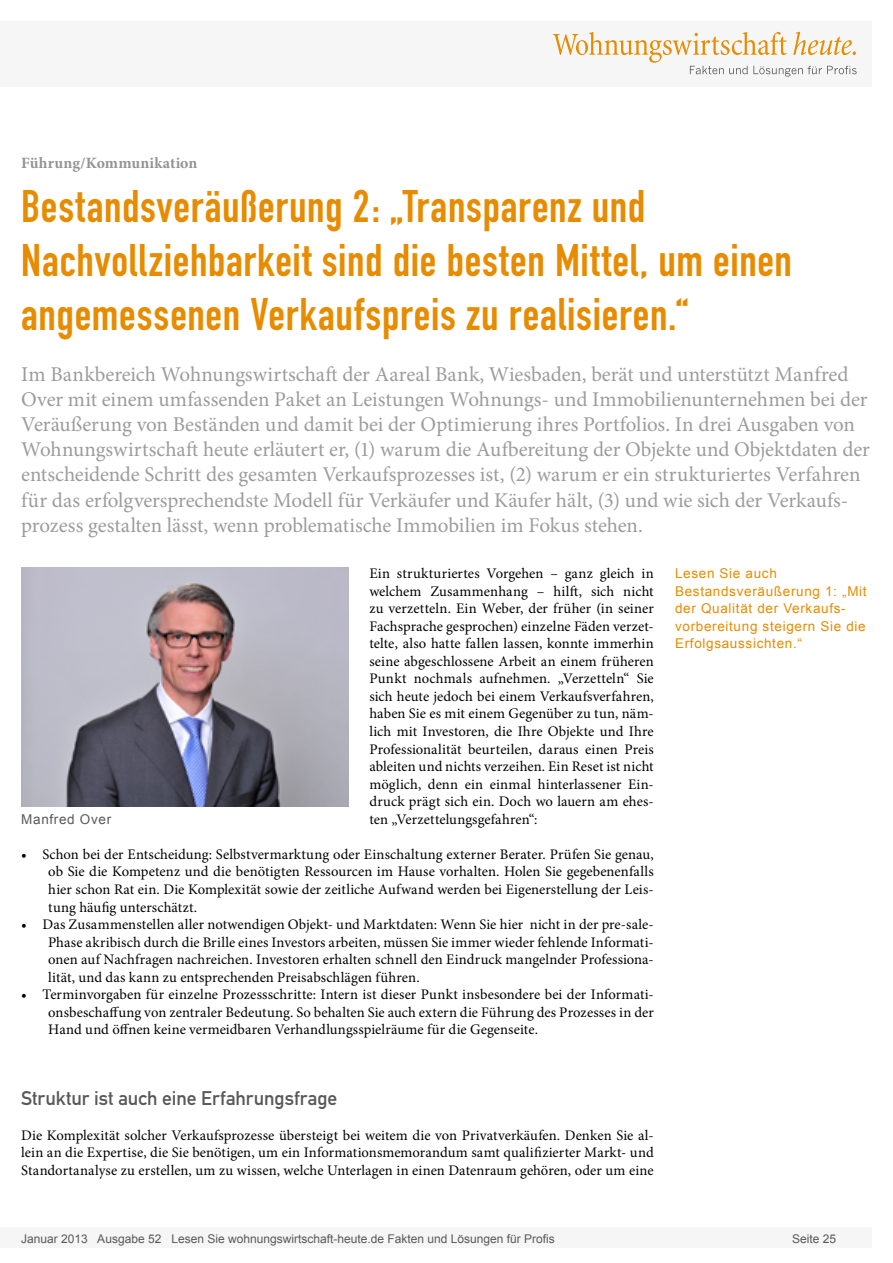
<style>
.page{position:relative;width:893px;height:1263px;background:#fff}
.page>*{position:absolute;margin:0;border:0;box-sizing:border-box;transform-origin:0 0}
.Überschrift_Groß{font:45px/54px "DIN Engschrift";letter-spacing:.015em;color:#e78b00}
.Anlesetext{font:21px/25.2px "Minion Pro";letter-spacing:-.005em;color:#9c9c9c}
.Überschrift_Grau{font:19.5px "DIN Mittelschrift";letter-spacing:-.005em;color:#595959}
.Kategorie{font:700 15.75px "Minion Pro";letter-spacing:.01em;color:#939393}
.Fließtext_erste_Zeil{font:14.7px/17.5px "Minion Pro";letter-spacing:.005em;color:#000;text-align:justify}
.Info{font:13.5px/17.5px "Arial";letter-spacing:.05em;color:#e78b00}
.Bildunterschrift{font:13.5px "Arial";letter-spacing:.05em;color:#595959}
.t1{font:12px "Arial";color:#595959}
</style>
<div class="page">
<div style="left:0;top:1227px;width:872px;height:20px;background:#f6f6f6"></div>
<div style="left:0;top:21px;width:872px;height:66px;background:#f6f6f6"></div>
<svg style="left:553px;top:32px;width:304px;height:45px"></svg>
<img style="left:21px;top:568px;width:327px;height:238px">
<p class="Kategorie" style="left:21px;top:152px;width:177px">Führung/Kommunikation</p>
<p class="Überschrift_Groß" style="left:21px;top:180px;width:772px">Bestandsveräußerung 2: „Transparenz und<br>Nachvollziehbarkeit sind die besten Mittel, um einen angemessenen Verkaufspreis zu realisieren.“</p>
<p class="Anlesetext" style="left:21px;top:361px;width:850px">Im Bankbereich Wohnungswirtschaft der Aareal Bank, Wiesbaden, berät und unterstützt Manfred Over mit einem umfassenden Paket an Leistungen Wohnungs- und Immobilienunternehmen bei der Veräußerung von Beständen und damit bei der Optimierung ihres Portfolios. In drei Ausgaben von Wohnungswirtschaft heute erläutert er, (1) warum die Aufbereitung der Objekte und Objektdaten der entscheidende Schritt des gesamten Verkaufsprozesses ist, (2) warum er ein strukturiertes Verfahren für das erfolgversprechendste Modell für Verkäufer und Käufer hält, (3) und wie sich der Verkaufs&shy;prozess gestalten lässt, wenn problematische Immobilien im Fokus stehen.</p>
<p class="Info" style="left:675px;top:565px;width:103px">Lesen Sie auch</p>
<p class="Info" style="left:675px;top:582px;width:193px">Bestandsveräußerung 1: „Mit der Qualität der Verkaufs&shy;vorbereitung steigern Sie die<br>Erfolgsaussichten.“</p>
<p class="Fließtext_erste_Zeil" style="left:369px;top:565px;width:286px">Ein strukturiertes Vorgehen – ganz gleich in welchem Zusammenhang – hilft, sich nicht zu verzetteln. Ein Weber, der früher (in seiner Fachsprache gesprochen) einzelne Fäden verzet&shy;telte, also hatte fallen lassen, konnte immerhin seine abgeschlossene Arbeit an einem früheren Punkt nochmals aufnehmen. „Verzetteln“ Sie sich heute jedoch bei einem Verkaufsverfahren, haben Sie es mit einem Gegenüber zu tun, näm&shy;lich mit Investoren, die Ihre Objekte und Ihre Professionalität beurteilen, daraus einen Preis ableiten und nichts verzeihen. Ein Reset ist nicht möglich, denn ein einmal hinterlassener Ein&shy;druck prägt sich ein. Doch wo lauern am ehes&shy;ten „Verzettelungsgefahren“:</p>
<p class="Fließtext_erste_Zeil" style="left:48px;top:845px;width:607px;text-indent:-27px">• Schon bei der Entscheidung: Selbstvermarktung oder Einschaltung externer Berater. Prüfen Sie genau, ob Sie die Kompetenz und die benötigten Ressourcen im Hause vorhalten. Holen Sie gegebenenfalls hier schon Rat ein. Die Komplexität sowie der zeitliche Aufwand werden bei Eigenerstellung der Leis&shy;tung häufig unterschätzt.</p>
<p class="Fließtext_erste_Zeil" style="left:48px;top:916px;width:607px;text-indent:-27px">• Das Zusammenstellen aller notwendigen Objekt- und Marktdaten: Wenn Sie hier nicht in der pre-sale-Phase akribisch durch die Brille eines Investors arbeiten, müssen Sie immer wieder fehlende Informati&shy;onen auf Nachfragen nachreichen. Investoren erhalten schnell den Eindruck mangelnder Professiona&shy;lität, und das kann zu entsprechenden Preisabschlägen führen.</p>
<p class="Fließtext_erste_Zeil" style="left:48px;top:986px;width:607px;text-indent:-27px">• Terminvorgaben für einzelne Prozessschritte: Intern ist dieser Punkt insbesondere bei der Informati&shy;onsbeschaffung von zentraler Bedeutung. So behalten Sie auch extern die Führung des Prozesses in der Hand und öffnen keine vermeidbaren Verhandlungsspielräume für die Gegenseite.</p>
<p class="Bildunterschrift" style="left:21px;top:810px;width:91px">Manfred Over</p>
<p class="Überschrift_Grau" style="left:21px;top:1086px;width:317px">Struktur ist auch eine Erfahrungsfrage</p>
<p class="Fließtext_erste_Zeil" style="left:21px;top:1126px;width:634px">Die Komplexität solcher Verkaufsprozesse übersteigt bei weitem die von Privatverkäufen. Denken Sie al&shy;lein an die Expertise, die Sie benötigen, um ein Informationsmemorandum samt qualifizierter Markt- und Standortanalyse zu erstellen, um zu wissen, welche Unterlagen in einen Datenraum gehören, oder um eine</p>
<p class="t1" style="left:21px;top:1230px;width:535px">Januar 2013 Ausgabe 52 Lesen Sie wohnungswirtschaft-heute.de Fakten und Lösungen für Profis</p>
<p class="t1" style="left:792px;top:1231px;width:46px">Seite 25</p>
</div>
